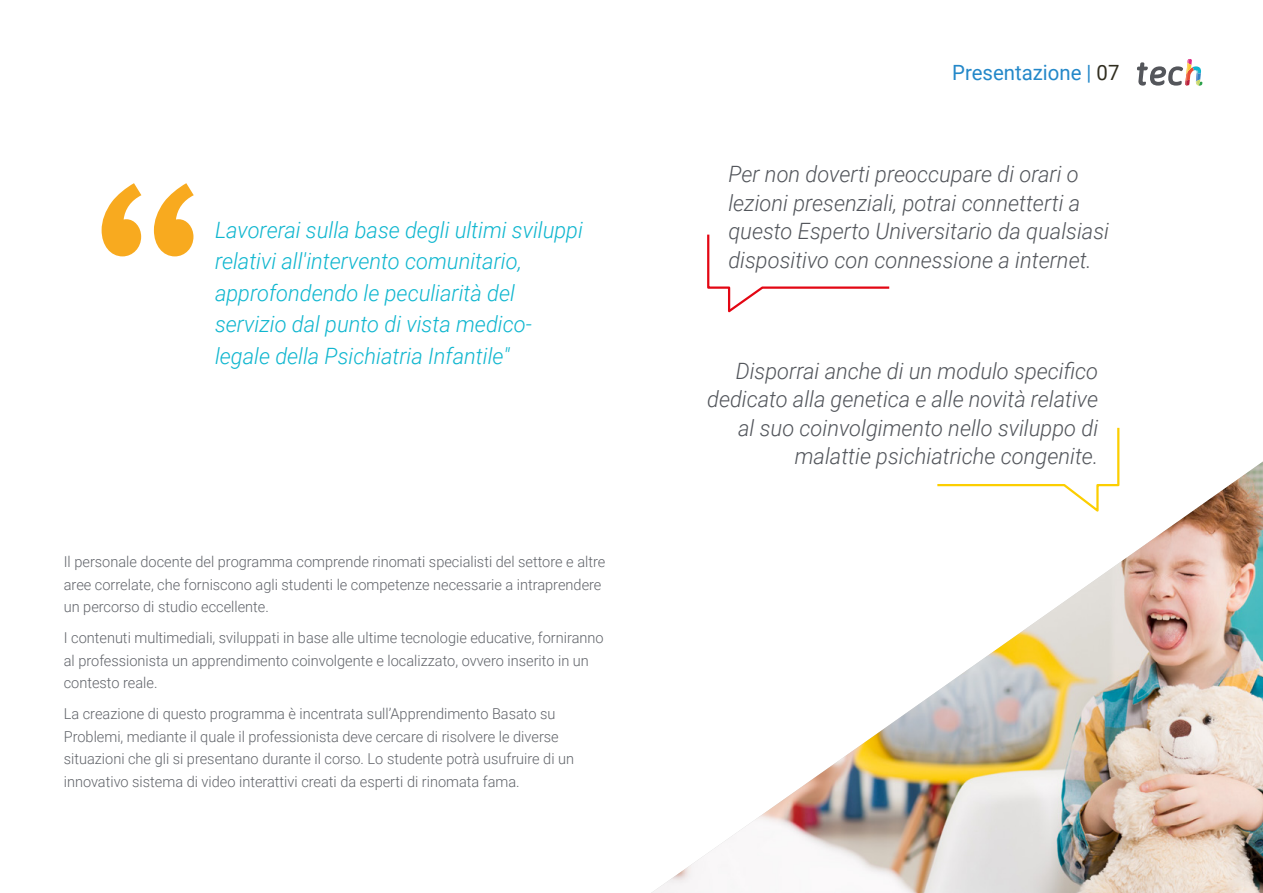
<style>
.page{position:relative;width:1263px;height:893px;background:#fff}
.page>*{position:absolute;margin:0;border:0;box-sizing:border-box;transform-origin:0 0}
.t1{font:italic 300 22.5px/28.5px "Roboto";color:#52555b;text-align:right}
.t2{font:italic 300 22.5px/31.5px "Roboto";color:#0fb6cf}
.t3{font:21px "Roboto";color:#2488c9}
.t4{font:300 15px/22.5px "Roboto";color:#61646a}
.s1{color:#312e20}
</style>
<div class="page">
<img style="left:651px;top:461px;width:612px;height:432px">
<svg style="left:935px;top:427px;width:185px;height:88px"></svg>
<svg style="left:707px;top:234px;width:183px;height:79px"></svg>
<svg style="left:102px;top:183px;width:92px;height:73px"></svg>
<svg style="left:1137px;top:59px;width:65px;height:27px"></svg>
<h1 class="t2" style="left:215px;top:213px;width:369px">Lavorerai sulla base degli ultimi sviluppi relativi all'intervento comunitario, approfondendo le peculiarità del servizio dal punto di vista medico&shy;legale della Psichiatria Infantile"</h1>
<p class="t4" style="left:64px;top:550px;width:543px">Il personale docente del programma comprende rinomati specialisti del settore e altre aree correlate, che forniscono agli studenti le competenze necessarie a intraprendere un percorso di studio eccellente.</p>
<p class="t4" style="left:64px;top:626px;width:541px">I contenuti multimediali, sviluppati in base alle ultime tecnologie educative, forniranno al professionista un apprendimento coinvolgente e localizzato, ovvero inserito in un contesto reale.</p>
<p class="t4" style="left:64px;top:702px;width:512px">La creazione di questo programma è incentrata sull’Apprendimento Basato su Problemi, mediante il quale il professionista deve cercare di risolvere le diverse situazioni che gli si presentano durante il corso. Lo studente potrà usufruire di un innovativo sistema di video interattivi creati da esperti di rinomata fama.</p>
<h2 class="t3" style="left:952px;top:57px;width:169px">Presentazione | <span class="s1">07</span></h2>
<h1 class="t1" style="left:728px;top:159px;width:382px;text-align:left">Per non doverti preoccupare di orari o lezioni presenziali, potrai connetterti a questo Esperto Universitario da qualsiasi dispositivo con connessione a internet.</h1>
<h1 class="t1" style="left:707px;top:356px;width:392px">Disporrai anche di un modulo specifico dedicato alla genetica e alle novità relative al suo coinvolgimento nello sviluppo di malattie psichiatriche congenite.</h1>
</div>
